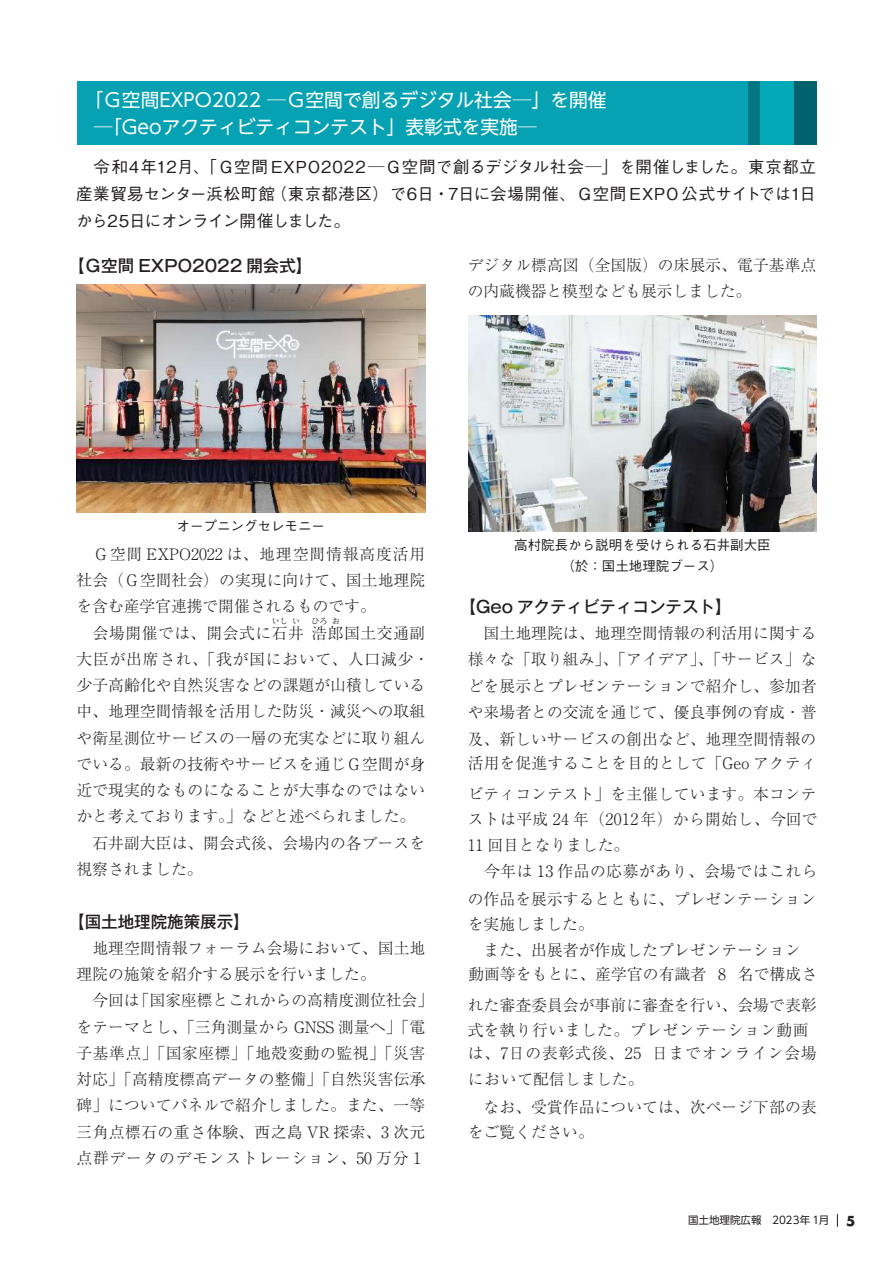
<style>
.page{position:relative;width:893px;height:1263px;background:#fff}
.page>*{position:absolute;margin:0;border:0;box-sizing:border-box;transform-origin:0 0}
.t1{font:18.75px/27px "UD Shin Go NT Pr 6 N";color:#fff}
.t2{font:500 16.5px/27px "Gothic BBB Pr 6 N";letter-spacing:-.02em;color:#231f20;text-align:justify}
.t3{font:500 16.5px "Gothic MB101 Pr 6 N";color:#231f20}
.t4{font:300 15.75px/26.2px "Ryumin Pr 6 N";letter-spacing:.005em;color:#231f20}
.t5{font:300 15.75px/23.1px "Ryumin Pr 6 N";letter-spacing:.035em;color:#231f20}
.t6{font:500 13.5px/21px "Gothic BBB Pr 6 N";color:#231f20;text-align:center}
.t7{font:13.5px "Futura Koyu";color:#231f20}
.t8{font:10.5px "UD Shin Go NT Pr 6 N";color:#231f20}
.t9{font:300 7.8px "Ryumin Pr 6 N";color:#231f20}
</style>
<div class="page">
<svg style="left:837px;top:1214px;width:1px;height:13px"></svg>
<div style="left:77px;top:81px;width:740px;height:64px;background:#06a1b2"></div>
<div style="left:749px;top:81px;width:68px;height:64px;background:#03a9b6"></div>
<div style="left:749px;top:81px;width:11px;height:64px;background:#017784"></div>
<div style="left:794px;top:81px;width:23px;height:64px;background:#00626c"></div>
<img style="left:77px;top:284px;width:348px;height:228px">
<img style="left:468px;top:315px;width:349px;height:216px">
<p class="t1" style="left:94px;top:85px;width:514px;text-indent:-9px">「Ｇ空間EXPO2022 ─Ｇ空間で創るデジタル社会─」を開催─「Geoアクティビティコンテスト」表彰式を実施─</p>
<p class="t2" style="left:76px;top:152px;width:741px">　令和4年12月、「Ｇ空間 EXPO2022─Ｇ空間で創るデジタル社会─」を開催しました。東京都立産業貿易センター浜松町館（東京都港区）で6日・7日に会場開催、Ｇ空間 EXPO 公式サイトでは1日から25日にオンライン開催しました。</p>
<p class="t3" style="left:68px;top:252px;width:246px">【Ｇ空間 EXPO2022 開会式】</p>
<p class="t4" style="left:468px;top:251px;width:350px">デジタル標高図（全国版）の床展示、電子基準点の内蔵機器と模型なども展示しました。</p>
<p class="t6" style="left:177px;top:514px;width:150px">オープニングセレモニー</p>
<p class="t4" style="left:77px;top:540px;width:350px">　Ｇ空間 EXPO2022 は、地理空間情報高度活用社会（Ｇ空間社会）の実現に向けて、国土地理院を含む産学官連携で開催されるものです。<br>　会場開催では、開会式に石井</p>
<p class="t9" style="left:311px;top:615px;width:17px">ひろ</p>
<p class="t9" style="left:332px;top:615px;width:9px">お</p>
<p class="t4" style="left:77px;top:645px;width:354px">大臣が出席され、「我が国において、人口減少・少子高齢化や自然災害などの課題が山積している中、地理空間情報を活用した防災・減災への取組や衛星測位サービスの一層の充実などに取り組んでいる。最新の技術やサービスを通じＧ空間が身近で現実的なものになることが大事なのではないかと考えております。」などと述べられました。　石井副大臣は、開会式後、会場内の各ブースを視察されました。</p>
<p class="t3" style="left:68px;top:908px;width:183px">【国土地理院施策展示】</p>
<p class="t4" style="left:77px;top:934px;width:358px">　地理空間情報フォーラム会場において、国土地理院の施策を紹介する展示を行いました。<br>　今回は「国家座標とこれからの高精度測位社会」をテーマとし、「三角測量から GNSS 測量へ」「電子基準点」「国家座標」「地殻変動の監視」「災害対応」「高精度標高データの整備」「自然災害伝承碑」についてパネルで紹介しました。また、一等三角点標石の重さ体験、西之島 VR 探索、3 次元点群データのデモンストレーション、50 万分１</p>
<p class="t9" style="left:272px;top:615px;width:17px">いし</p>
<p class="t9" style="left:292px;top:615px;width:9px">い</p>
<p class="t5" style="left:311px;top:620px;width:115px">浩郎国土交通副</p>
<p class="t6" style="left:514px;top:533px;width:258px">高村院長から説明を受けられる石井副大臣（於：国土地理院ブース）</p>
<p class="t3" style="left:459px;top:593px;width:274px">【Geo アクティビティコンテスト】</p>
<p class="t4" style="left:468px;top:619px;width:350px;text-align:justify">　国土地理院は、地理空間情報の利活用に関する様々な「取り組み」、「アイデア」、「サービス」などを展示とプレゼンテーションで紹介し、参加者や来場者との交流を通じて、優良事例の育成・普及、新しいサービスの創出など、地理空間情報の</p>
<p class="t4" style="left:468px;top:746px;width:350px;line-height:31.5px">活用を促進することを目的として「Geo アクティビティコンテスト」を主催しています。本コンテ</p>
<p class="t4" style="left:468px;top:804px;width:351px;line-height:26.7px">ストは平成 24 年（2012年）から開始し、今回で<br>11 回目となりました。<br>　今年は 13 作品の応募があり、会場ではこれらの作品を展示するとともに、プレゼンテーション</p>
<p class="t4" style="left:468px;top:910px;width:334px">を実施しました。<br>　また、出展者が作成したプレゼンテーション</p>
<p class="t4" style="left:468px;top:957px;width:351px;line-height:31px">動画等をもとに、産学官の有識者 8 名で構成された審査委員会が事前に審査を行い、会場で表彰</p>
<p class="t5" style="left:468px;top:1018px;width:351px">式を執り行いました。プレゼンテーション動画は、7日の表彰式後、25 日までオンライン会場</p>
<p class="t4" style="left:468px;top:1064px;width:350px;line-height:27.9px">において配信しました。<br>　なお、受賞作品については、次ページ下部の表</p>
<p class="t4" style="left:468px;top:1118px;width:127px">をご覧ください。</p>
<p class="t8" style="left:688px;top:1212px;width:143px">国土地理院広報　2023年 1月</p>
<p class="t7" style="left:846px;top:1211px;width:11px">5</p>
</div>
